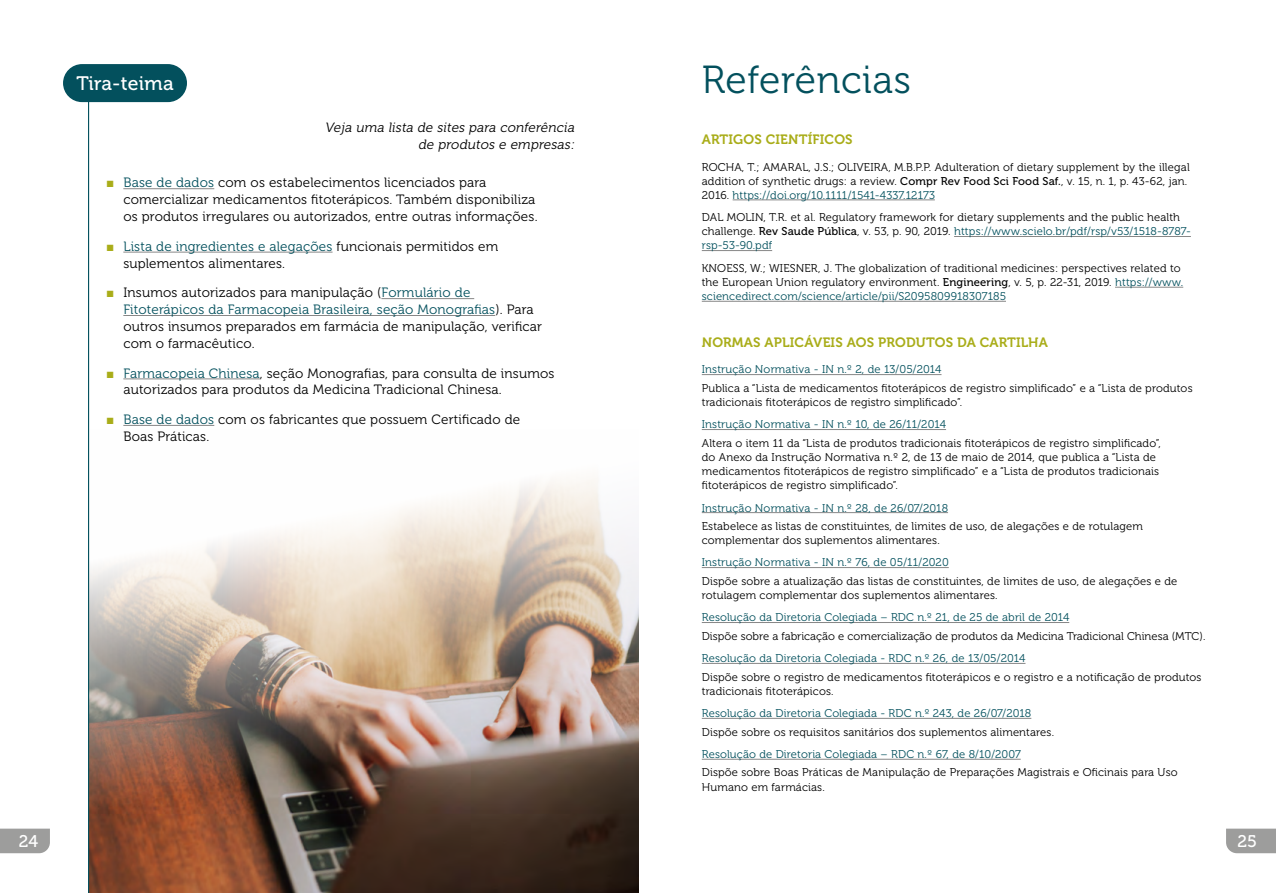
<style>
.page{position:relative;width:1276px;height:893px;background:#fff}
.page>*{position:absolute;margin:0;border:0;box-sizing:border-box;transform-origin:0 0}
.t1{font:39px "Museo 300";letter-spacing:.015em;color:#03505d}
.t2{font:19.5px "Museo 500";letter-spacing:.015em;color:#fff}
.t3{font:16.8px "Museo 500";color:#fff}
.t4{font:13.5px/16.8px "Museo 300";letter-spacing:.015em;color:#000}
.t5{font:13.5px "Museo 700";letter-spacing:.015em;color:#a9ad19}
.t6{font:italic 13.5px/16.8px "Museo 300";color:#000;text-align:right}
.t7{font:11.25px/14.1px "Museo 300";letter-spacing:.015em;color:#000}
.t8{font:11.25px "Museo 300";letter-spacing:.015em;color:#03505d}
.s1{font-family:"Arial";color:#a9ad19}
.s2{color:#03505d}
.s3{font-family:"Museo 500"}
</style>
<div class="page">
<img style="left:89px;top:430px;width:549px;height:463px">
<div style="left:64px;top:65px;width:122px;height:36px;background:#03505d;border-radius:18px"></div>
<div style="left:63px;top:64px;width:124px;height:38px;border:2px solid #03505d;border-radius:18px"></div>
<hr style="left:123px;top:188px;width:91px;height:1px;background:#878787">
<hr style="left:123px;top:252px;width:209px;height:1px;background:#878787">
<hr style="left:381px;top:298px;width:93px;height:1px;background:#878787">
<hr style="left:123px;top:315px;width:372px;height:1px;background:#878787">
<hr style="left:123px;top:379px;width:137px;height:1px;background:#878787">
<hr style="left:123px;top:425px;width:91px;height:1px;background:#878787">
<hr style="left:88px;top:101px;width:1px;height:792px;background:#03505d">
<hr style="left:732px;top:200px;width:203px;height:1px;background:#878787">
<hr style="left:954px;top:236px;width:237px;height:1px;background:#878787">
<hr style="left:702px;top:250px;width:70px;height:1px;background:#878787">
<hr style="left:1115px;top:287px;width:68px;height:1px;background:#878787">
<hr style="left:702px;top:301px;width:304px;height:1px;background:#878787">
<hr style="left:702px;top:374px;width:239px;height:1px;background:#878787">
<hr style="left:702px;top:429px;width:244px;height:1px;background:#878787">
<hr style="left:702px;top:512px;width:246px;height:1px;background:#878787">
<hr style="left:702px;top:567px;width:246px;height:1px;background:#878787">
<hr style="left:702px;top:622px;width:367px;height:1px;background:#878787">
<hr style="left:702px;top:663px;width:323px;height:1px;background:#878787">
<hr style="left:702px;top:718px;width:329px;height:1px;background:#878787">
<hr style="left:702px;top:759px;width:318px;height:1px;background:#878787">
<svg style="left:1226px;top:829px;width:50px;height:24px"></svg>
<svg style="left:0;top:829px;width:50px;height:24px"></svg>
<h2 class="t2" style="left:77px;top:73px;width:99px">Tira-teima</h2>
<p class="t6" style="left:325px;top:120px;width:253px">Vej a uma lista de sites para conferência de produtos e empresas:</p>
<p class="t4" style="left:123px;top:175px;width:416px;text-indent:-17px"><span class="s1">■</span> <span class="s2">Base de dados</span> com os estabelecimentos licenciados para comercializar medicamentos fitoterápicos. Também disponibiliza os produtos irregulares ou autorizados, entre outras informações.</p>
<p class="t4" style="left:123px;top:238px;width:376px;text-indent:-17px"><span class="s1">■</span> <span class="s2">Lista de ingredientes e alegações</span> funcionais permitidos em suplementos alimentares.</p>
<p class="t4" style="left:123px;top:284px;width:420px;text-indent:-17px"><span class="s1">■</span> Insumos autorizados para manipulação (<span class="s2">Formulário de Fitoterápicos da Farmacopeia Brasileira, seção Monografias</span>). Para outros insumos preparados em farmácia de manipulação, verificar com o farmacêutico.</p>
<p class="t4" style="left:123px;top:365px;width:433px;text-indent:-17px"><span class="s1">■</span> <span class="s2">Farmacopeia Chinesa</span>, seção Monografias, para consulta de insumos autorizados para produtos da Medicina Tradicional Chinesa.</p>
<p class="t4" style="left:123px;top:411px;width:398px;text-indent:-17px"><span class="s1">■</span> <span class="s2">Base de dados</span> com os fabricantes que possuem Certificado de<br>Boas Práticas.</p>
<h1 class="t1" style="left:702px;top:59px;width:211px">Referências</h1>
<p class="t5" style="left:702px;top:132px;width:152px">ARTIGOS CIENTÍFICOS</p>
<p class="t7" style="left:702px;top:160px;width:489px">ROCHA, T.; AMARAL, J.S.; OLIVEIRA, M.B.P.P. Adulteration of dietary supplement by the illegal addition of synthetic drugs: a review. <span class="s3">Compr Rev Food Sci Food Saf.</span>, v. 15, n. 1, p. 43-62, jan.<br>2016. <span class="s2">https://doi.org/10.1111/1541-4337.12173</span></p>
<p class="t7" style="left:702px;top:211px;width:491px">DAL MOLIN, T.R. et al. Regulatory framework for dietary supplements and the public health challenge. <span class="s3">Rev Saude Pública</span>, v. 53, p. 90, 2019. <span class="s2">https://www.scielo.br/pdf/rsp/v53/1518-8787- rsp-53-90.pdf</span></p>
<p class="t7" style="left:702px;top:261px;width:483px">KNOESS, W.; WIESNER, J. The globalization of traditional medicines: perspectives related to the European Union regulatory environment. <span class="s3">Engineering</span>, v. 5, p. 22-31, 2019. <span class="s2">https://www. sciencedirect.com/science/article/pii/S2095809918307185</span></p>
<p class="t5" style="left:702px;top:334px;width:348px">NORMAS APLICÁVEIS AOS PRODUTOS DA CARTILHA</p>
<p class="t8" style="left:702px;top:364px;width:241px">Instrução Normativa - IN n.º 2, de 13/05/2014</p>
<p class="t7" style="left:702px;top:381px;width:492px">Publica a “Lista de medicamentos fitoterápicos de registro simplificado” e a “Lista de produtos tradicionais fitoterápicos de registro simplificado”.</p>
<p class="t8" style="left:702px;top:418px;width:246px">Instrução Normativa - IN n.º 10, de 26/11/2014</p>
<p class="t7" style="left:702px;top:436px;width:461px">Altera o item 11 da “Lista de produtos tradicionais fitoterápicos de registro simplificado”, do Anexo da Instrução Normativa n.º 2, de 13 de maio de 2014, que publica a “Lista de medicamentos fitoterápicos de registro simplificado” e a “Lista de produtos tradicionais fitoterápicos de registro simplificado”.</p>
<p class="t8" style="left:702px;top:502px;width:248px">Instrução Normativa - IN n.º 28, de 26/07/2018</p>
<p class="t7" style="left:702px;top:519px;width:443px">Estabelece as listas de constituintes, de limites de uso, de alegações e de rotulagem complementar dos suplementos alimentares.</p>
<p class="t8" style="left:702px;top:556px;width:248px">Instrução Normativa - IN n.º 76, de 05/11/2020</p>
<p class="t7" style="left:702px;top:574px;width:477px">Dispõe sobre a atualização das listas de constituintes, de limites de uso, de alegações e de rotulagem complementar dos suplementos alimentares.</p>
<p class="t8" style="left:702px;top:611px;width:369px">Resolução da Diretoria Colegiada – RDC n.º 21, de 25 de abril de 2014</p>
<p class="t7" style="left:702px;top:629px;width:505px">Dispõe sobre a fabricação e comercialização de produtos da Medicina Tradicional Chinesa (MTC).</p>
<p class="t8" style="left:702px;top:652px;width:325px">Resolução da Diretoria Colegiada - RDC n.º 26, de 13/05/2014</p>
<p class="t7" style="left:702px;top:670px;width:501px">Dispõe sobre o registro de medicamentos fitoterápicos e o registro e a notificação de produtos tradicionais fitoterápicos.</p>
<p class="t8" style="left:702px;top:707px;width:331px">Resolução da Diretoria Colegiada - RDC n.º 243, de 26/07/2018</p>
<p class="t7" style="left:702px;top:725px;width:354px">Dispõe sobre os requisitos sanitários dos suplementos alimentares.</p>
<p class="t8" style="left:702px;top:748px;width:321px">Resolução de Diretoria Colegiada – RDC n.º 67, de 8/10/2007</p>
<p class="t7" style="left:702px;top:766px;width:477px">Dispõe sobre Boas Práticas de Manipulação de Preparações Magistrais e Oficinais para Uso<br>Humano em farmácias.</p>
<h3 class="t3" style="left:19px;top:832px;width:21px">24</h3>
<h3 class="t3" style="left:1237px;top:832px;width:21px">25</h3>
</div>
